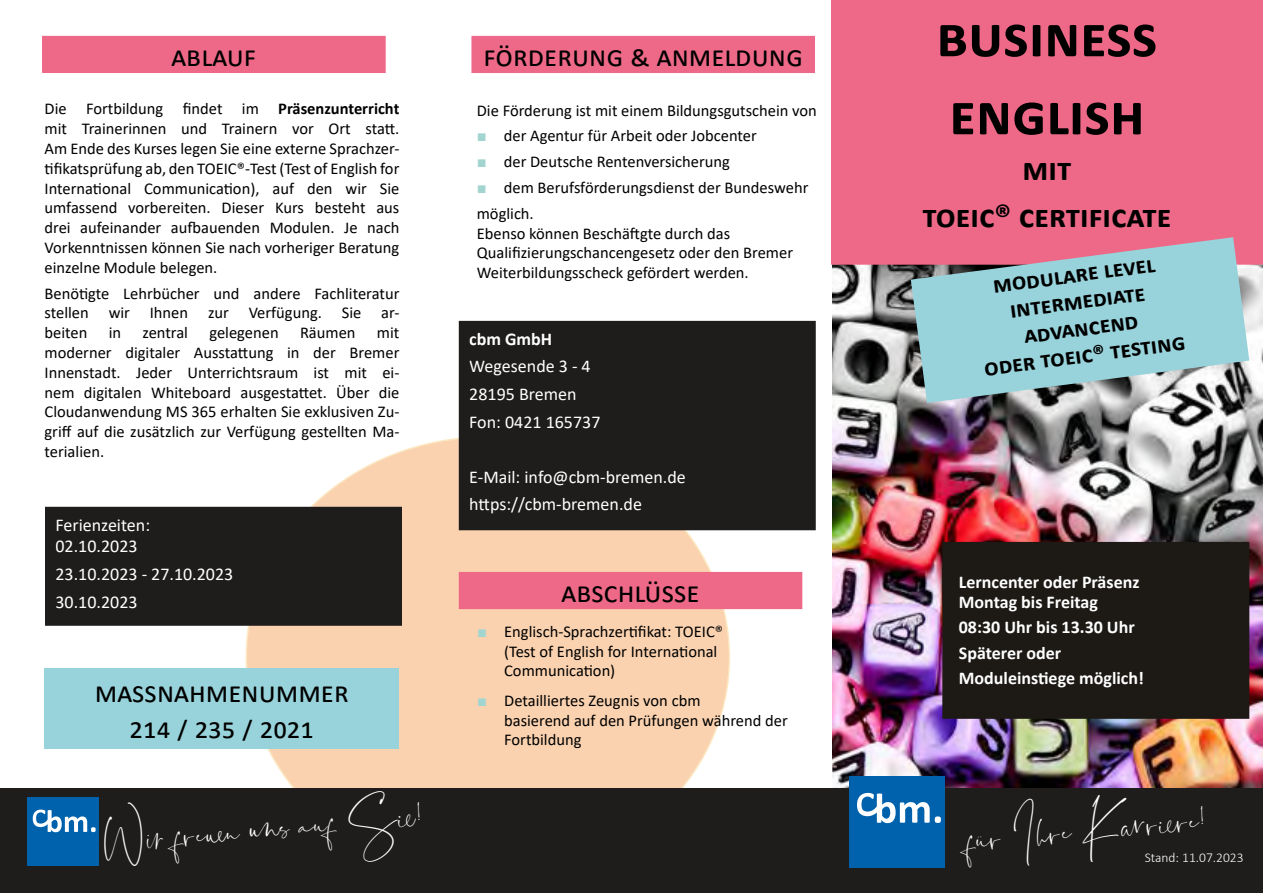
<style>
.page{position:relative;width:1263px;height:893px;background:#fff}
.page>*{position:absolute;margin:0;border:0;box-sizing:border-box;transform-origin:0 0}
.t1{font:700 60px/78px "Calibri";color:#000}
.t2{font:700 33px/47.4px "Calibri";color:#000;text-align:center}
.t3{font:30px/36px "Calibri";color:#000;text-align:center}
.t4{font:700 24px "Calibri";color:#000}
.t5{font:24px "Santorini";color:#fff}
.t6{font:18px/27.6px "Calibri";color:#fff}
.t7{font:700 18px/25.5px "Calibri";color:#fff}
.t8{font:16.5px/19.8px "Calibri";color:#000}
.t9{font:300 13.5px "Calibri";color:#fff}
.s1{font-weight:700}
.s2{font-family:"Arial";color:#a3d5d0}
</style>
<div class="page">
<div style="left:246px;top:437px;width:483px;height:440px;background:#fad2af;border-radius:50%"></div>
<img style="left:833px;top:265px;width:430px;height:523px">
<div style="left:0;top:788px;width:1263px;height:105px;background:#1f1d1c"></div>
<div style="left:464px;top:326px;width:346px;height:199px;background:#1f1d1c"></div>
<div style="left:459px;top:321px;width:357px;height:209px;border:10px solid #1f1d1c"></div>
<div style="left:50px;top:512px;width:347px;height:108px;background:#1f1d1c"></div>
<div style="left:45px;top:507px;width:357px;height:119px;border:10px solid #1f1d1c"></div>
<div style="left:946px;top:546px;width:299px;height:169px;background:#1d1a16"></div>
<div style="left:942px;top:542px;width:307px;height:177px;border:8px solid #1d1a16"></div>
<div style="left:43px;top:37px;width:342px;height:35px;background:#ed6987"></div>
<div style="left:42px;top:36px;width:344px;height:37px;border:2px solid #ed6987"></div>
<div style="left:472px;top:37px;width:342px;height:35px;background:#ed6987"></div>
<div style="left:471px;top:36px;width:344px;height:37px;border:2px solid #ed698d"></div>
<div style="left:44px;top:668px;width:355px;height:80px;background:#98d3db"></div>
<div style="left:849px;top:776px;width:96px;height:91px;background:#0062ac"></div>
<svg style="left:857px;top:793px;width:84px;height:30px"></svg>
<div style="left:27px;top:797px;width:71px;height:68px;background:#0062ac"></div>
<svg style="left:33px;top:810px;width:63px;height:22px"></svg>
<div style="left:831px;top:0;width:432px;height:265px;background:#ed6987"></div>
<svg style="left:907px;top:234px;width:346px;height:172px;background:#a2b9c2"></svg>
<div style="left:459px;top:573px;width:342px;height:35px;background:#ed6987"></div>
<div style="left:459px;top:572px;width:343px;height:37px;border:2px solid #ed6987"></div>
<h3 class="t3" style="left:171px;top:37px;width:86px">Ablauf</h3>
<h3 class="t3" style="left:484px;top:37px;width:321px">Förderung &amp; Anmeldung</h3>
<p class="t8" style="left:45px;top:99px;width:356px;text-align:justify">Die Fortbildung findet im <span class="s1">Präsenzunterricht </span>mit Trainerinnen und Trainern vor Ort statt.<br>Am Ende des Kurses legen Sie eine externe Sprachzer&shy;tifikatsprüfung ab, den TOEIC®-Test (Test of English for International Communication), auf den wir Sie umfassend vorbereiten. Dieser Kurs besteht aus drei aufeinander aufbauenden Modulen. Je nach Vorkenntnissen können Sie nach vorheriger Beratung einzelne Module belegen.</p>
<p class="t8" style="left:45px;top:283px;width:356px;text-align:justify">Benötigte Lehrbücher und andere Fachliteratur stellen wir Ihnen zur Verfügung. Sie ar&shy;beiten</p>
<p class="t8" style="left:109px;top:322px;width:14px">in</p>
<p class="t8" style="left:143px;top:322px;width:47px">zentral</p>
<p class="t8" style="left:209px;top:322px;width:71px">gelegenen</p>
<p class="t8" style="left:300px;top:322px;width:57px">Räumen</p>
<p class="t8" style="left:45px;top:322px;width:356px;text-align:justify;text-indent:332px">mit moderner digitaler Ausstattung in der Bremer Innenstadt. Jeder Unterrichtsraum ist mit ei&shy;nem digitalen Whiteboard ausgestattet. Über die Cloudanwendung MS 365 erhalten Sie exklusiven Zu&shy;griff auf die zusätzlich zur Verfügung gestellten Ma&shy;terialien.</p>
<p class="t8" style="left:477px;top:100px;width:342px">Die Förderung ist mit einem Bildungsgutschein von</p>
<p class="t8" style="left:477px;top:126px;width:282px"><span class="s2">■</span> der Agentur für Arbeit oder Jobcenter</p>
<p class="t8" style="left:477px;top:151px;width:255px"><span class="s2">■</span> der Deutsche Rentenversicherung</p>
<p class="t8" style="left:477px;top:174px;width:333px;line-height:25.8px"><span class="s2">■</span> dem Berufsförderungsdienst der Bundeswehr möglich.</p>
<p class="t8" style="left:477px;top:223px;width:318px">Ebenso können Beschäftgte durch das<br>Qualifizierungschancengesetz oder den Bremer<br>Weiterbildungsscheck gefördert werden.</p>
<p class="t7" style="left:469px;top:326px;width:85px">cbm GmbH</p>
<p class="t6" style="left:469px;top:352px;width:133px">Wegesende 3 - 4<br>28195 Bremen<br>Fon: 0421 165737</p>
<p class="t6" style="left:469px;top:463px;width:218px">E-Mail: info@cbm-bremen.de https://cbm-bremen.de</p>
<h1 class="t1" style="left:936px;top:-3px;width:223px">Business<br>English</h1>
<h2 class="t2" style="left:922px;top:145px;width:251px">mit<br>TOEIC® Certificate</h2>
<h3 class="t4" style="left:991px;top:267px;width:165px;rotate:-7deg">Mo dulare Level</h3>
<h3 class="t4" style="left:1008px;top:293px;width:138px;rotate:-7deg">Intermediate</h3>
<h3 class="t4" style="left:1022px;top:318px;width:116px;rotate:-7deg">Advancend</h3>
<h3 class="t4" style="left:982px;top:350px;width:144px;rotate:-7deg">oder TOEI C® TESTING</h3>
<p class="t6" style="left:56px;top:514px;width:96px;line-height:21.6px">Ferienzeiten:<br>02.10.2023</p>
<p class="t6" style="left:56px;top:560px;width:179px">23.10.2023 - 27.10.2023<br>30.10.2023</p>
<p class="t7" style="left:959px;top:572px;width:182px;line-height:19.5px">Lerncenter oder Präsenz<br>Montag bis Freitag</p>
<p class="t7" style="left:959px;top:614px;width:187px">08:30 Uhr bis 13.30 Uhr<br>Späterer oder<br>Moduleinstiege möglich!</p>
<h3 class="t3" style="left:561px;top:573px;width:140px">Abschlüsse</h3>
<p class="t8" style="left:504px;top:621px;width:220px;text-indent:-27px"><span class="s2">■</span> Englisch-Sprachzertifikat: TOEIC® (Test of English for International<br>Communication)</p>
<p class="t8" style="left:504px;top:690px;width:285px;text-indent:-27px"><span class="s2">■</span> Detailliertes Zeugnis von cbm<br>basierend auf den Prüfungen während der<br>Fortbildung</p>
<h3 class="t3" style="left:95px;top:673px;width:255px">Massnahmenummer<br>214 / 235 / 2021</h3>
<h3 class="t5" style="left:101px;top:825px;width:323px;rotate:-5deg">Wir freue n un s auf Sie !</h3>
<h3 class="t5" style="left:966px;top:822px;width:239px;rotate:-5deg">für Ihre Kar rie re!</h3>
<p class="t9" style="left:1145px;top:849px;width:100px">Stand: 11.07.2023</p>
</div>
